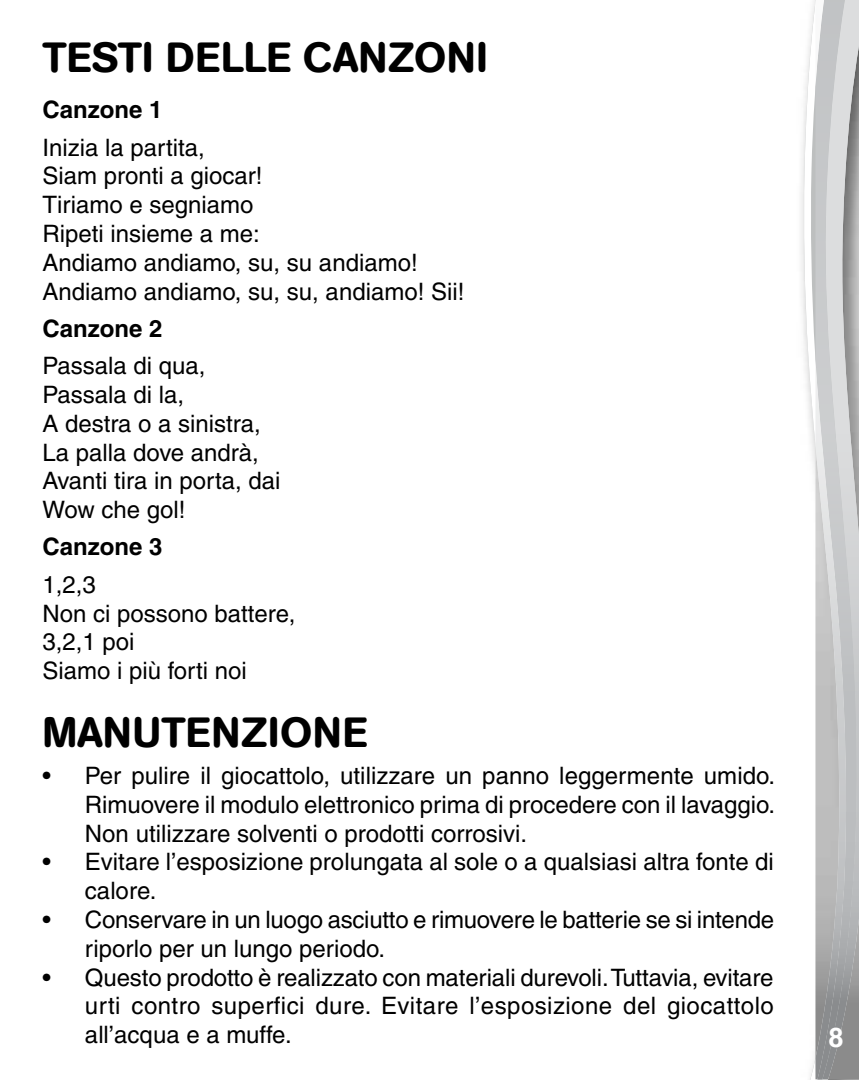
<style>
.page{position:relative;width:859px;height:1080px;background:#fff}
.page>*{position:absolute;margin:0;border:0;box-sizing:border-box;transform-origin:0 0}
.t1{font:500 42px "AG Book Rounded";letter-spacing:.02em;color:#000}
.t2{font:700 27px "Helvetica";color:#fff}
.t3{font:500 24px/28.8px "Helvetica";color:#000}
.t4{font:700 24px "Helvetica";color:#000}
</style>
<div class="page">
<svg style="left:803px;top:0;width:12px;height:1080px"></svg>
<svg style="left:815px;top:1079px;width:13px;height:1px"></svg>
<img style="left:858px;top:0;width:1px;height:1079px">
<img style="left:848px;top:0;width:10px;height:1079px">
<img style="left:815px;top:0;width:33px;height:1079px">
<h1 class="t1" style="left:42px;top:33px;width:447px">TESTI DELLE CANZONI</h1>
<p class="t4" style="left:42px;top:95px;width:122px">Canzone 1</p>
<p class="t3" style="left:42px;top:133px;width:423px">Inizia la partita,<br>Siam pronti a giocar!<br>Tiriamo e segniamo<br>Ripeti insieme a me:<br>Andiamo andiamo, su, su andiamo!<br>Andiamo andiamo, su, su, andiamo! Sii!</p>
<p class="t4" style="left:42px;top:314px;width:122px">Canzone 2</p>
<p class="t3" style="left:42px;top:351px;width:239px">Passala di qua,<br>Passala di la,<br>A destra o a sinistra,<br>La palla dove andrà,<br>Avanti tira in porta, dai<br>Wow che gol!</p>
<p class="t4" style="left:42px;top:532px;width:122px">Canzone 3</p>
<p class="t3" style="left:42px;top:570px;width:255px">1,2,3<br>Non ci possono battere,<br>3,2,1 poi<br>Siamo i più forti noi</p>
<h1 class="t1" style="left:42px;top:707px;width:326px">MANUTENZIONE</h1>
<p class="t3" style="left:85px;top:761px;width:692px;text-align:justify;text-indent:-43px">• Per pulire il giocattolo, utilizzare un panno leggermente umido.<br>Rimuovere il modulo elettronico prima di procedere con il lavaggio.<br>Non utilizzare solventi o prodotti corrosivi.</p>
<p class="t3" style="left:85px;top:847px;width:690px;text-indent:-43px">• Evitare l’esposizione prolungata al sole o a qualsiasi altra fonte di calore.</p>
<p class="t3" style="left:85px;top:905px;width:691px;text-indent:-43px">• Conservare in un luogo asciutto e rimuovere le batterie se si intende riporlo per un lungo periodo.</p>
<p class="t3" style="left:85px;top:963px;width:690px;text-align:justify;text-indent:-43px">• Questo prodotto è realizzato con materiali durevoli. Tuttavia, evitare urti contro superfici dure. Evitare l’esposizione del giocattolo all’acqua e a muffe.</p>
<p class="t2" style="left:828px;top:1021px;width:17px">8</p>
</div>
